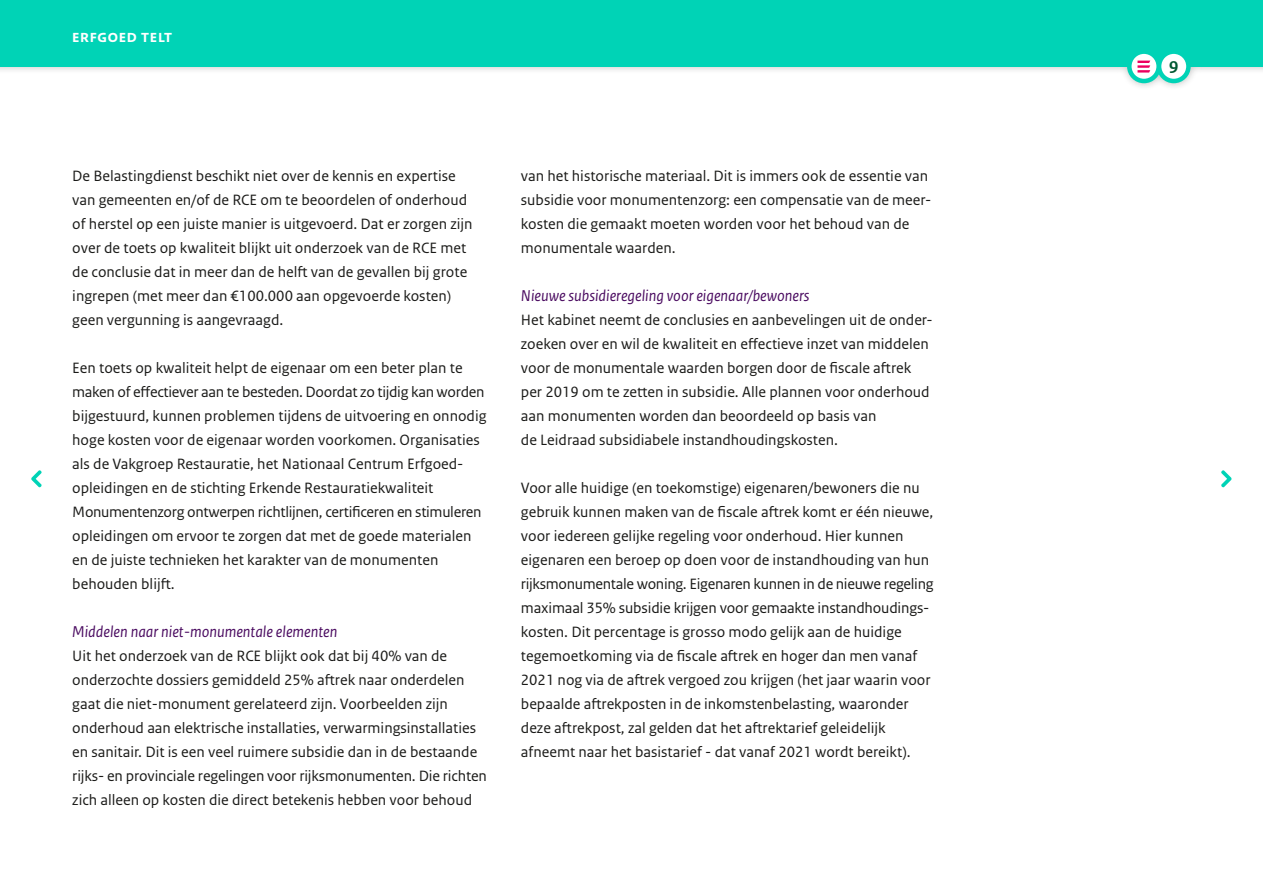
<style>
.page{position:relative;width:1263px;height:893px;background:#fff}
.page>*{position:absolute;margin:0;border:0;box-sizing:border-box;transform-origin:0 0}
.t1{font:700 18px "Rijksoverheid Sans Heading";letter-spacing:.04em;color:#fff}
.t2{font:700 18px "Rijksoverheid Sans Heading";color:#005832}
.t3{font:italic 16.5px "Rijksoverheid Sans Text";color:#4b0c61}
.t4{font:15.75px/24px "Rijksoverheid Sans Text";color:#1a1a18}
</style>
<div class="page">
<svg style="left:31px;top:470px;width:11px;height:18px"></svg>
<div style="left:0;top:0;width:1263px;height:91px;background:#1a1a18;opacity:.3"></div>
<div style="left:0;top:0;width:1263px;height:67px;background:#00d3b6"></div>
<svg style="left:1159px;top:52px;width:29px;height:29px"></svg>
<div style="left:1157px;top:49px;width:34px;height:34px;border:4px solid #00d3b6;border-radius:50%"></div>
<svg style="left:1129px;top:52px;width:30px;height:29px"></svg>
<div style="left:1127px;top:49px;width:34px;height:34px;border:4px solid #00d3b6;border-radius:50%"></div>
<svg style="left:1137px;top:61px;width:13px;height:12px"></svg>
<svg style="left:1221px;top:470px;width:11px;height:18px"></svg>
<p class="t1" style="left:72px;top:26px;width:101px">erfgoed telt</p>
<p class="t4" style="left:72px;top:164px;width:402px">De Belastingdienst beschikt niet over de kennis en expertise van gemeenten en/of de RCE om te beoordelen of onderhoud of herstel op een juiste manier is uitgevoerd. Dat er zorgen zijn over de toets op kwaliteit blijkt uit onderzoek van de RCE met de conclusie dat in meer dan de helft van de gevallen bij grote ingrepen (met meer dan €100.000 aan opgevoerde kosten) geen vergunning is aangevraagd.</p>
<p class="t4" style="left:72px;top:356px;width:416px">Een toets op kwaliteit helpt de eigenaar om een beter plan te maken of effectiever aan te besteden. Doordat zo tijdig kan worden bijgestuurd, kunnen problemen tijdens de uitvoering en onnodig hoge kosten voor de eigenaar worden voorkomen. Organisaties als de Vakgroep Restauratie, het Nationaal Centrum Erfgoed&shy;opleidingen en de stichting Erkende Restauratiekwaliteit Monumentenzorg ontwerpen richtlijnen, certificeren en stimuleren opleidingen om ervoor te zorgen dat met de goede materialen en de juiste technieken het karakter van de monumenten behouden blijft.</p>
<p class="t3" style="left:72px;top:623px;width:267px">Middelen naar niet-monumentale elementen</p>
<p class="t4" style="left:72px;top:644px;width:416px">Uit het onderzoek van de RCE blijkt ook dat bij 40% van de onderzochte dossiers gemiddeld 25% aftrek naar onderdelen gaat die niet-monument gerelateerd zijn. Voorbeelden zijn onderhoud aan elektrische installaties, verwarmingsinstallaties en sanitair. Dit is een veel ruimere subsidie dan in de bestaande rijks- en provinciale regelingen voor rijksmonumenten. Die richten zich alleen op kosten die direct betekenis hebben voor behoud</p>
<p class="t4" style="left:521px;top:164px;width:412px">van het historische materiaal. Dit is immers ook de essentie van subsidie voor monumentenzorg: een compensatie van de meer&shy;kosten die gemaakt moeten worden voor het behoud van de monumentale waarden.</p>
<p class="t3" style="left:521px;top:287px;width:290px">Nieuwe subsidieregeling voor eigenaar/bewoners</p>
<p class="t4" style="left:521px;top:308px;width:413px">Het kabinet neemt de conclusies en aanbevelingen uit de onder&shy;zoeken over en wil de kwaliteit en effectieve inzet van middelen voor de monumentale waarden borgen door de fiscale aftrek per 2019 om te zetten in subsidie. Alle plannen voor onderhoud aan monumenten worden dan beoordeeld op basis van<br>de Leidraad subsidiabele instandhoudingskosten.</p>
<p class="t4" style="left:521px;top:476px;width:414px">Voor alle huidige (en toekomstige) eigenaren/bewoners die nu gebruik kunnen maken van de fiscale aftrek komt er één nieuwe, voor iedereen gelijke regeling voor onderhoud. Hier kunnen eigenaren een beroep op doen voor de instandhouding van hun rijksmonumentale woning. Eigenaren kunnen in de nieuwe regeling maximaal 35% subsidie krijgen voor gemaakte instandhoudings&shy;kosten. Dit percentage is grosso modo gelijk aan de huidige tegemoetkoming via de fiscale aftrek en hoger dan men vanaf 2021 nog via de aftrek vergoed zou krijgen (het jaar waarin voor bepaalde aftrekposten in de inkomstenbelasting, waaronder deze aftrekpost, zal gelden dat het aftrektarief geleidelijk afneemt naar het basistarief - dat vanaf 2021 wordt bereikt).</p>
<p class="t2" style="left:1169px;top:57px;width:11px">9</p>
</div>
